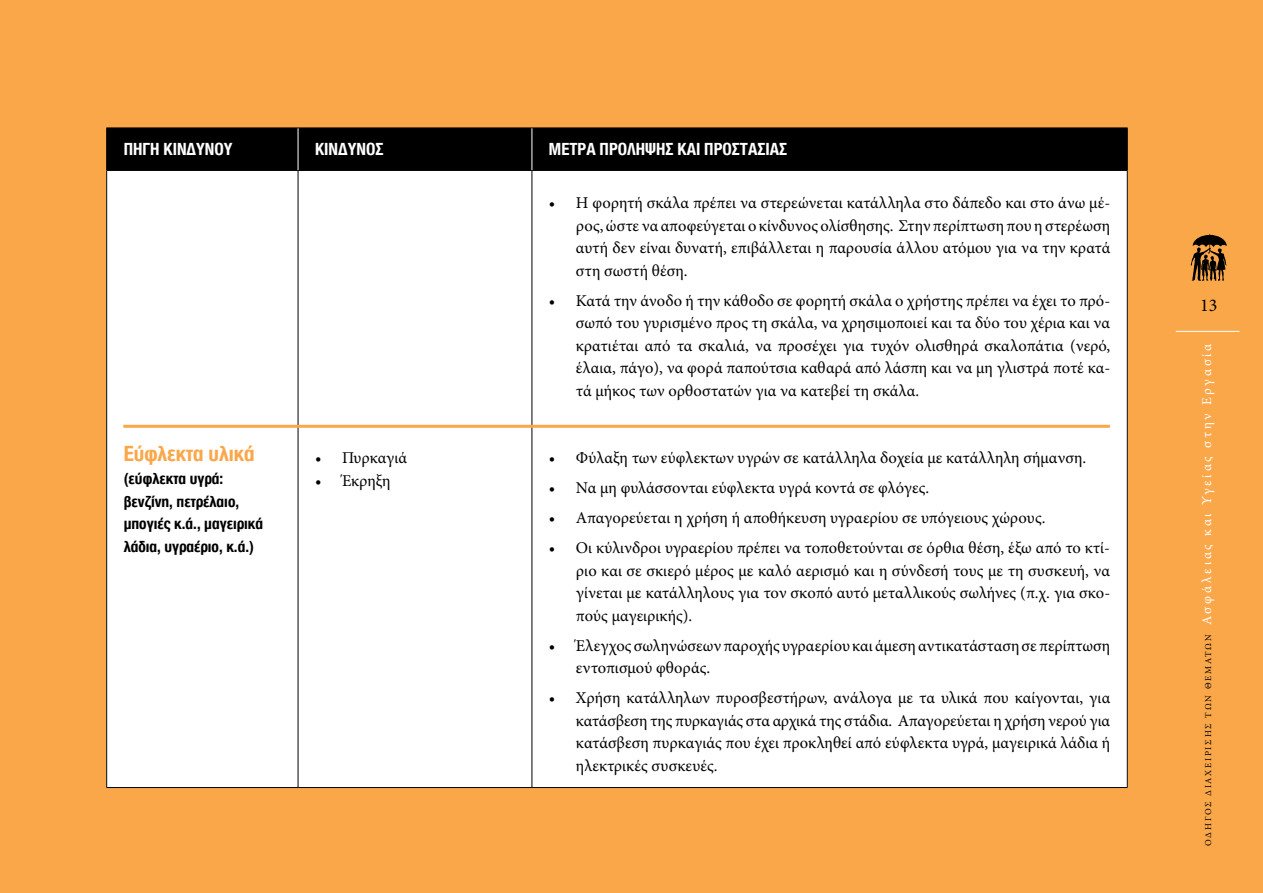
<style>
.page{position:relative;width:1263px;height:893px;background:#faa74a}
.page>*{position:absolute;margin:0;border:0;box-sizing:border-box;transform-origin:0 0}
.t1{font:700 22.5px "CF Helvetica Cond";color:#faa74a}
.t2{font:700 18px "CF Helvetica Cond";color:#fff}
.t3{font:18px "Minion Pro";color:#000}
.t4{font:16.5px/22.5px "Minion Pro";color:#000;text-align:justify}
.t5{font:700 16.5px/22.5px "CF Helvetica Cond";color:#000}
.t6{font:13.5px "Minion Pro";letter-spacing:.2em;color:#fff}
.s1{font-size:9px;color:#000}
</style>
<div class="page">
<svg style="left:1191px;top:234px;width:36px;height:47px;background:#754e22"></svg>
<hr style="left:1176px;top:331px;width:63px;height:1px;background:#fff">
<div style="left:107px;top:129px;width:1020px;height:41px;background:#000"></div>
<div style="left:107px;top:170px;width:191px;height:617px;background:#fff"></div>
<div style="left:298px;top:170px;width:234px;height:617px;background:#fff"></div>
<div style="left:532px;top:170px;width:595px;height:617px;background:#fff"></div>
<hr style="left:106px;top:170px;width:192px;height:1px;background:#000">
<hr style="left:298px;top:170px;width:234px;height:1px;background:#000">
<hr style="left:106px;top:128px;width:192px;height:1px;background:#000">
<hr style="left:106px;top:128px;width:1px;height:42px;background:#000">
<hr style="left:298px;top:128px;width:234px;height:1px;background:#000">
<hr style="left:106px;top:171px;width:1px;height:616px;background:#000">
<hr style="left:298px;top:171px;width:1px;height:616px;background:#000">
<hr style="left:531px;top:171px;width:1px;height:616px;background:#000">
<hr style="left:1127px;top:171px;width:1px;height:616px;background:#000">
<hr style="left:106px;top:787px;width:192px;height:1px;background:#000">
<hr style="left:298px;top:787px;width:234px;height:1px;background:#000">
<hr style="left:532px;top:787px;width:596px;height:1px;background:#000">
<hr style="left:298px;top:128px;width:1px;height:42px;background:#fff">
<hr style="left:532px;top:128px;width:596px;height:1px;background:#000">
<hr style="left:1127px;top:128px;width:1px;height:42px;background:#000">
<hr style="left:532px;top:170px;width:596px;height:1px;background:#000">
<hr style="left:531px;top:128px;width:1px;height:42px;background:#fff">
<hr style="left:123px;top:425px;width:987px;height:3px;background:#faa74a">
<p class="t2" style="left:124px;top:140px;width:110px">ΠΗΓΗ ΚΙΝΔΥΝΟΥ</p>
<p class="t2" style="left:315px;top:140px;width:70px">ΚΙΝΔΥΝΟΣ</p>
<p class="t2" style="left:549px;top:140px;width:240px">ΜΕΤΡΑ ΠΡΟΛΗΨΗΣ ΚΑΙ ΠΡΟΣΤΑΣΙΑΣ</p>
<h1 class="t1" style="left:124px;top:442px;width:132px">Εύφλεκτα υλικά</h1>
<p class="t5" style="left:124px;top:467px;width:141px">(εύφλεκτα υγρά: βενζίνη, πετρέλαιο, μπογιές κ.ά., μαγειρικά λάδια, υγραέριο, κ.ά.)</p>
<p class="t4" style="left:315px;top:447px;width:94px">• Πυρκαγιά</p>
<p class="t4" style="left:315px;top:469px;width:77px">• Έκρηξη</p>
<p class="t4" style="left:576px;top:192px;width:536px;text-indent:-27px">• Η φορητή σκάλα πρέπει να στερεώνεται κατάλληλα στο δάπεδο και στο άνω μέ&shy;ρος, ώστε να αποφεύγεται ο κίνδυνος ολίσθησης. Στην περίπτωση που η στερέωση αυτή δεν είναι δυνατή, επιβάλλεται η παρουσία άλλου ατόμου για να την κρατά στη σωστή θέση.</p>
<p class="t4" style="left:576px;top:289px;width:536px;text-indent:-27px">• Κατά την άνοδο ή την κάθοδο σε φορητή σκάλα ο χρήστης πρέπει να έχει το πρό&shy;σωπό του γυρισμένο προς τη σκάλα, να χρησιμοποιεί και τα δύο του χέρια και να κρατιέται από τα σκαλιά, να προσέχει για τυχόν ολισθηρά σκαλοπάτια (νερό, έλαια, πάγο), να φορά παπούτσια καθαρά από λάσπη και να μη γλιστρά ποτέ κα&shy;τά μήκος των ορθοστατών για να κατεβεί τη σκάλα.</p>
<p class="t4" style="left:549px;top:447px;width:539px">• Φύλαξη των εύφλεκτων υγρών σε κατάλληλα δοχεία με κατάλληλη σήμανση.</p>
<p class="t4" style="left:549px;top:477px;width:382px">• Να μη φυλάσσονται εύφλεκτα υγρά κοντά σε φλόγες.</p>
<p class="t4" style="left:549px;top:507px;width:498px">• Απαγορεύεται η χρήση ή αποθήκευση υγραερίου σε υπόγειους χώρους.</p>
<p class="t4" style="left:576px;top:537px;width:536px;text-indent:-27px">• Οι κύλινδροι υγραερίου πρέπει να τοποθετούνται σε όρθια θέση, έξω από το κτί&shy;ριο και σε σκιερό μέρος με καλό αερισμό και η σύνδεσή τους με τη συσκευή, να γίνεται με κατάλληλους για τον σκοπό αυτό μεταλλικούς σωλήνες (π.χ. για σκο&shy;πούς μαγειρικής).</p>
<p class="t4" style="left:576px;top:634px;width:536px;text-indent:-27px">• Έλεγχος σωληνώσεων παροχής υγραερίου και άμεση αντικατάσταση σε περίπτωση εντοπισμού φθοράς.</p>
<p class="t4" style="left:576px;top:687px;width:536px;text-indent:-27px">• Χρήση κατάλληλων πυροσβεστήρων, ανάλογα με τα υλικά που καίγονται, για κατάσβεση της πυρκαγιάς στα αρχικά της στάδια. Απαγορεύεται η χρήση νερού για κατάσβεση πυρκαγιάς που έχει προκληθεί από εύφλεκτα υγρά, μαγειρικά λάδια ή ηλεκτρικές συσκευές.</p>
<p class="t3" style="left:1200px;top:293px;width:19px">13</p>
<p class="t6" style="left:1198px;top:846px;width:504px;rotate:-90deg"><span class="s1">ΟΔΗΓΟΣ ΔΙΑΧΕΙΡΙΣΗΣ ΤΩΝ ΘΕΜΑΤΩΝ</span> Ασφάλειας και Υγείας στην Εργασία</p>
</div>
